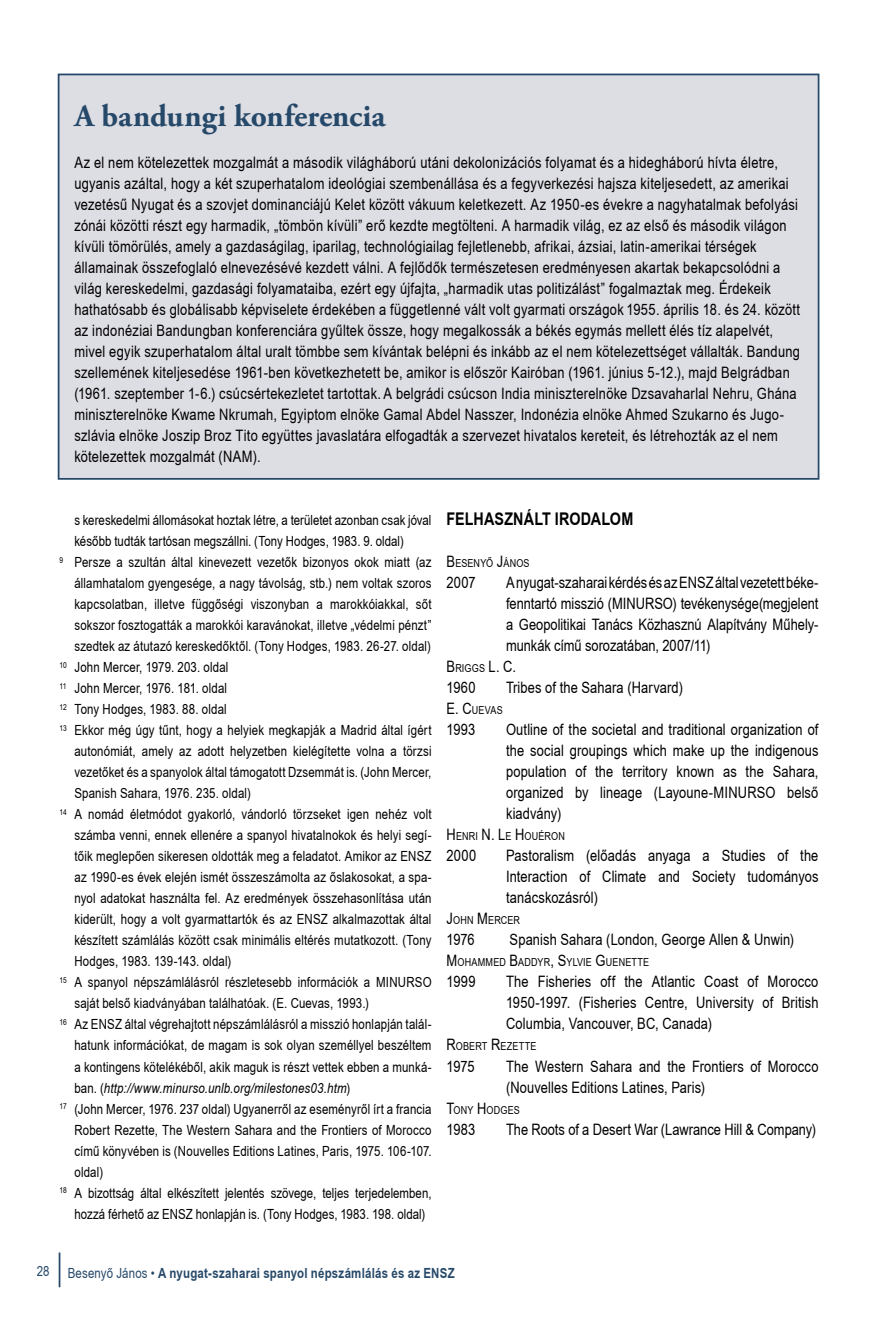
<style>
.page{position:relative;width:893px;height:1340px;background:#fff}
.page>*{position:absolute;margin:0;border:0;box-sizing:border-box;transform-origin:0 0}
.t1{font:700 31.5px "Adobe Garamond Pro";color:#264969}
.t2{font:700 17.5px "Arial Narrow Hu";letter-spacing:.005em;color:#000}
.t3{font:15.75px/21px "Arial Narrow Hu Normal";letter-spacing:.015em;color:#000;text-align:justify}
.t4{font:15.75px "Arial Narrow Hu Normal";letter-spacing:-.005em;color:#000}
.t5{font:15.75px "Arial Narrow Hu Normal";color:#000}
.t6{font:14px "Arial Narrow Hu Normal";letter-spacing:.01em;color:#000}
.t7{font:700 14px "Arial Narrow Hu";letter-spacing:.015em;color:#264969}
.t8{font:italic 14px "Arial Narrow Hu";letter-spacing:.01em;color:#000}
.t9{font:14px "Arial Narrow Hu Normal";color:#264969}
.t10{font:11.03px "Arial Narrow Hu Normal";letter-spacing:.015em;color:#000}
.s1{font-family:"Arial Narrow Hu Normal";font-style:normal}
.s2{font-size:15.75px}
.s3{font-size:11.03px}
.s4{font-family:"Arial Narrow Hu Normal";font-weight:400}
</style>
<div class="page">
<hr style="left:59px;top:1252px;width:1px;height:35px;background:#264969">
<div style="left:59px;top:74px;width:760px;height:405px;background:#dddde4"></div>
<div style="left:58px;top:74px;width:761px;height:406px;border:2px solid #264969"></div>
<h1 class="t1" style="left:74px;top:98px;width:313px">A bandungi konferencia</h1>
<p class="t3" style="left:74px;top:151px;width:727px;text-align:left">Az el nem kötelezettek mozgalmát a második világháború utáni dekolonizációs folyamat és a hidegháború hívta életre, ugyanis azáltal, hogy a két szuperhatalom ideológiai szembenállása és a fegyverkezési hajsza kiteljesedett, az amerikai vezetésű Nyugat és a szovjet dominanciájú Kelet között vákuum keletkezett. Az 1950-es évekre a nagyhatalmak befolyási zónái közötti részt egy harmadik, „tömbön kívüli” erő kezdte megtölteni. A harmadik világ, ez az első és második világon kívüli tömörülés, amely a gazdaságilag, iparilag, technológiailag fejletlenebb, afrikai, ázsiai, latin-amerikai térségek államainak összefoglaló elnevezésévé kezdett válni. A fejlődők természetesen eredményesen akartak bekapcsolódni a világ kereskedelmi, gazdasági folyamataiba, ezért egy újfajta, „harmadik utas politizálást” fogalmaztak meg. Érdekeik hathatósabb és globálisabb képviselete érdekében a függetlenné vált volt gyarmati országok 1955. április 18. és 24. között az indonéziai Bandungban konferenciára gyűltek össze, hogy megalkossák a békés egymás mellett élés tíz alapelvét, mivel egyik szuperhatalom által uralt tömbbe sem kívántak belépni és inkább az el nem kötelezettséget vállalták. Bandung szellemének kiteljesedése 1961-ben következhetett be, amikor is először Kairóban (1961. június 5-12.), majd Belgrádban (1961. szeptember 1-6.) csúcsértekezletet tartottak. A belgrádi csúcson India miniszterelnöke Dzsavaharlal Nehru, Ghána miniszterelnöke Kwame Nkrumah, Egyiptom elnöke Gamal Abdel Nasszer, Indonézia elnöke Ahmed Szukarno és Jugo&shy;szlávia elnöke Joszip Broz Tito együttes javaslatára elfogadták a szervezet hivatalos kereteit, és létrehozták az el nem kötelezettek mozgalmát (NAM).</p>
<p class="t6" style="left:74px;top:510px;width:359px">s kereskedelmi állomásokat hoztak létre, a területet azonban csak jóval</p>
<p class="t6" style="left:74px;top:531px;width:331px">később tudták tartósan megszállni. (Tony Hodges, 1983. 9. oldal)</p>
<p class="t6" style="left:60px;top:552px;width:374px"><sup>9</sup> Persze a szultán által kinevezett vezetők bizonyos okok miatt (az</p>
<p class="t6" style="left:74px;top:573px;width:359px">államhatalom gyengesége, a nagy távolság, stb.) nem voltak szoros</p>
<p class="t6" style="left:74px;top:594px;width:359px">kapcsolatban, illetve függőségi viszonyban a marokkóiakkal, sőt</p>
<p class="t6" style="left:74px;top:615px;width:359px">sokszor fosztogatták a marokkói karavánokat, illetve „védelmi pénzt”</p>
<p class="t6" style="left:74px;top:636px;width:358px">szedtek az átutazó kereskedőktől. (Tony Hodges, 1983. 26-27. oldal)</p>
<p class="t6" style="left:60px;top:657px;width:170px"><sup>10</sup> John Mercer, 1979. 203. oldal</p>
<p class="t6" style="left:60px;top:678px;width:169px"><sup>11</sup> John Mercer, 1976. 181. oldal</p>
<p class="t6" style="left:60px;top:699px;width:169px"><sup>12</sup> Tony Hodges, 1983. 88. oldal</p>
<p class="t6" style="left:60px;top:720px;width:373px"><sup>13</sup> Ekkor még úgy tűnt, hogy a helyiek megkapják a Madrid által ígért</p>
<p class="t6" style="left:74px;top:741px;width:359px">autonómiát, amely az adott helyzetben kielégítette volna a törzsi</p>
<p class="t6" style="left:74px;top:762px;width:359px">vezetőket és a spanyolok által támogatott Dzsemmát is. (John Mercer,</p>
<p class="t6" style="left:74px;top:783px;width:178px">Spanish Sahara, 1976. 235. oldal)</p>
<p class="t6" style="left:60px;top:804px;width:374px"><sup>14</sup> A nomád életmódot gyakorló, vándorló törzseket igen nehéz volt</p>
<p class="t6" style="left:74px;top:825px;width:359px">számba venni, ennek ellenére a spanyol hivatalnokok és helyi segí-</p>
<p class="t6" style="left:74px;top:846px;width:359px">tőik meglepően sikeresen oldották meg a feladatot. Amikor az ENSZ</p>
<p class="t6" style="left:74px;top:867px;width:359px">az 1990-es évek elején ismét összeszámolta az őslakosokat, a spa-</p>
<p class="t6" style="left:74px;top:888px;width:359px">nyol adatokat használta fel. Az eredmények összehasonlítása után</p>
<p class="t6" style="left:74px;top:909px;width:359px">kiderült, hogy a volt gyarmattartók és az ENSZ alkalmazottak által</p>
<p class="t6" style="left:74px;top:930px;width:359px">készített számlálás között csak minimális eltérés mutatkozott. (Tony</p>
<p class="t6" style="left:74px;top:951px;width:159px">Hodges, 1983. 139-143. oldal)</p>
<p class="t6" style="left:60px;top:972px;width:374px"><sup>15</sup> A spanyol népszámlálásról részletesebb információk a MINURSO</p>
<p class="t6" style="left:74px;top:993px;width:296px">saját belső kiadványában találhatóak. (E. Cuevas, 1993.)</p>
<p class="t6" style="left:60px;top:1014px;width:374px"><sup>16</sup> Az ENSZ által végrehajtott népszámlálásról a misszió honlapján talál-</p>
<p class="t6" style="left:74px;top:1035px;width:359px">hatunk információkat, de magam is sok olyan személlyel beszéltem</p>
<p class="t6" style="left:74px;top:1056px;width:359px">a kontingens kötelékéből, akik maguk is részt vettek ebben a munká-</p>
<p class="t8" style="left:74px;top:1077px;width:277px"><span class="s1">ban. (</span>http://www.minurso.unlb.org/milestones03.htm<span class="s1">)</span></p>
<p class="t6" style="left:60px;top:1098px;width:374px"><sup>17</sup> (John Mercer, 1976. 237 oldal) Ugyanerről az eseményről írt a francia</p>
<p class="t6" style="left:74px;top:1119px;width:359px">Robert Rezette, The Western Sahara and the Frontiers of Morocco</p>
<p class="t6" style="left:74px;top:1140px;width:359px">című könyvében is (Nouvelles Editions Latines, Paris, 1975. 106-107.</p>
<p class="t6" style="left:74px;top:1161px;width:30px">oldal)</p>
<p class="t6" style="left:60px;top:1182px;width:373px"><sup>18</sup> A bizottság által elkészített jelentés szövege, teljes terjedelemben,</p>
<p class="t6" style="left:74px;top:1203px;width:352px">hozzá férhető az ENSZ honlapján is. (Tony Hodges, 1983. 198. oldal)</p>
<p class="t2" style="left:446px;top:506px;width:176px">Felhasznált Irodalom</p>
<p class="t10" style="left:446px;top:555px;width:85px"><span class="s2">B</span>ESENYŐ <span class="s2">J</span>ÁNOS</p>
<p class="t3" style="left:446px;top:571px;width:31px">2007</p>
<p class="t4" style="left:506px;top:571px;width:314px">A nyugat-szaharai kérdés és az ENSZ által vezetett béke-</p>
<p class="t4" style="left:506px;top:592px;width:314px">fenntartó misszió (MINURSO) tevékenysége(megjelent</p>
<p class="t4" style="left:506px;top:613px;width:314px">a Geopolitikai Tanács Közhasznú Alapítvány Műhely-</p>
<p class="t4" style="left:506px;top:634px;width:206px">munkák című sorozatában, 2007/11)</p>
<p class="t5" style="left:446px;top:655px;width:71px">B<span class="s3">RIGGS</span> L. C.</p>
<p class="t3" style="left:446px;top:676px;width:31px">1960</p>
<p class="t3" style="left:506px;top:676px;width:178px">Tribes of the Sahara (Harvard)</p>
<p class="t10" style="left:446px;top:702px;width:58px"><span class="s2">E. C</span>UEVAS</p>
<p class="t3" style="left:446px;top:718px;width:30px">1993</p>
<p class="t3" style="left:506px;top:718px;width:314px">Outline of the societal and traditional organization of the social groupings which make up the indigenous population of the territory known as the Sahara, organized by lineage (Layoune-MINURSO belső kiadvány)</p>
<p class="t10" style="left:446px;top:828px;width:120px"><span class="s2">H</span>ENRI <span class="s2">N. L</span>E <span class="s2">H</span>OUÉRON</p>
<p class="t3" style="left:446px;top:844px;width:31px">2000</p>
<p class="t3" style="left:506px;top:844px;width:314px">Pastoralism (előadás anyaga a Studies of the Interaction of Climate and Society tudományos tanácskozásról)</p>
<p class="t10" style="left:446px;top:912px;width:75px"><span class="s2">J</span>OHN <span class="s2">M</span>ERCER</p>
<p class="t3" style="left:446px;top:928px;width:30px">1976</p>
<p class="t3" style="left:510px;top:928px;width:286px">Spanish Sahara (London, George Allen &amp; Unwin)</p>
<p class="t10" style="left:446px;top:954px;width:204px"><span class="s2">M</span>OHAMM ED <span class="s2">B</span>ADDYR<span class="s2">, S</span>YLVIE <span class="s2">G</span>UENETTE</p>
<p class="t3" style="left:446px;top:970px;width:31px">1999</p>
<p class="t3" style="left:506px;top:970px;width:314px">The Fisheries off the Atlantic Coast of Morocco 1950-1997. (Fisheries Centre, University of British Columbia, Vancouver, BC, Canada)</p>
<p class="t10" style="left:446px;top:1038px;width:91px"><span class="s2">R</span>OBERT <span class="s2">R</span>EZETTE</p>
<p class="t3" style="left:446px;top:1054px;width:30px">1975</p>
<p class="t3" style="left:506px;top:1054px;width:314px">The Western Sahara and the Frontiers of Morocco (Nouvelles Editions Latines, Paris)</p>
<p class="t10" style="left:446px;top:1101px;width:75px"><span class="s2">T</span>ONY <span class="s2">H</span>ODGES</p>
<p class="t3" style="left:446px;top:1117px;width:30px">1983</p>
<p class="t4" style="left:506px;top:1117px;width:312px">The Roots of a Desert War (Lawrance Hill &amp; Company)</p>
<p class="t9" style="left:37px;top:1260px;width:14px">28</p>
<p class="t7" style="left:68px;top:1262px;width:381px"><span class="s4">Besenyő János •</span> A nyugat-szaharai spanyol népszámlálás és az ENSZ</p>
</div>
